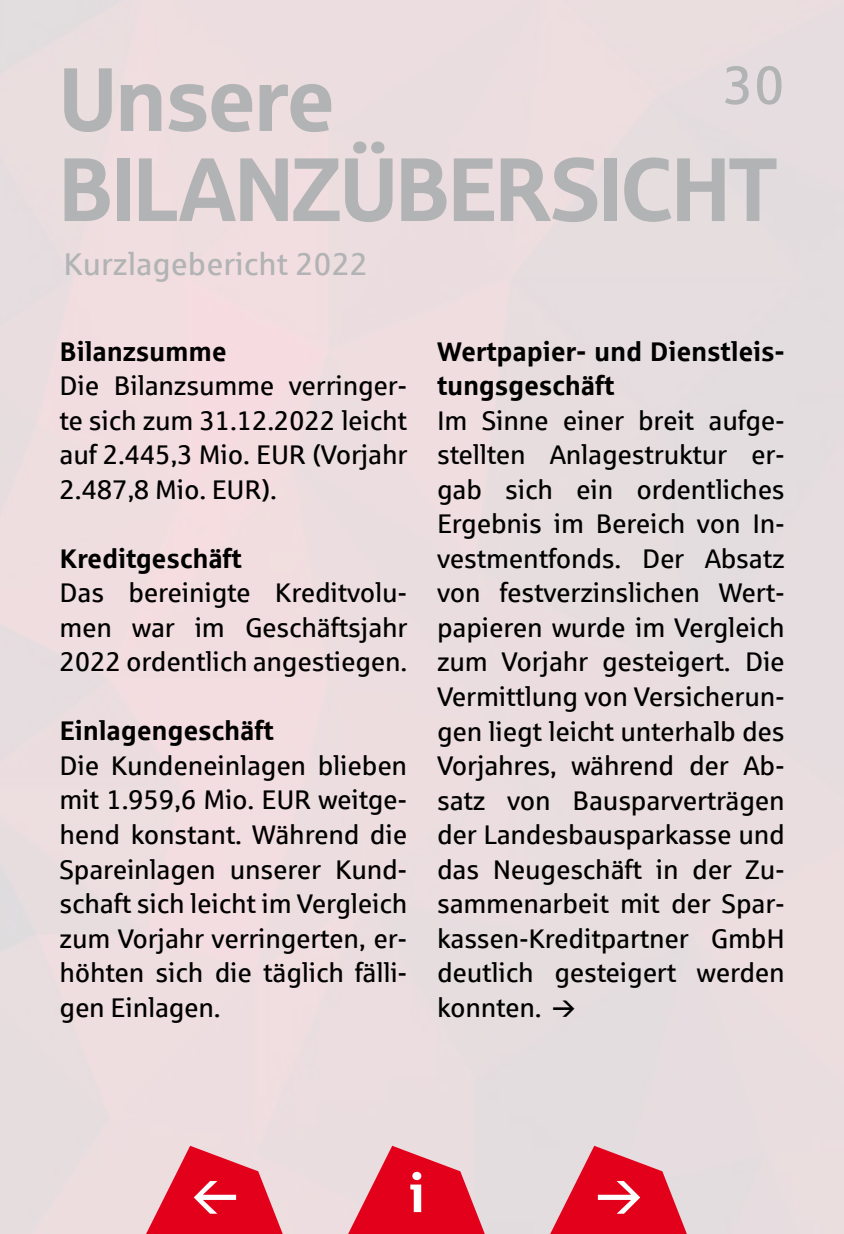
<style>
.page{position:relative;width:844px;height:1234px;background:#fff}
.page>*{position:absolute;margin:0;border:0;box-sizing:border-box;transform-origin:0 0}
.t1{font:90px/90px "Sparkasse Head";letter-spacing:-.01em;color:#b1b3b4}
.t2{font:54px "Sparkasse Rg";color:#b1b3b4}
.t3{font:700 54px "Sparkasse Rg";color:#fff}
.t4{font:31.5px "Sparkasse Rg";color:#b1b3b4}
.t5{font:27px/34.5px "Sparkasse Rg";letter-spacing:-.01em;color:#000;text-align:justify}
.t6{font:700 27px/34.5px "Sparkasse Rg";letter-spacing:-.01em;color:#000}
</style>
<div class="page">
<svg style="left:345px;top:1145px;width:153px;height:88px;background:#e45e6e"></svg>
<svg style="left:553px;top:999px;width:21px;height:17px"></svg>
<svg style="left:143px;top:1145px;width:153px;height:88px;background:#e65e6e"></svg>
<svg style="left:547px;top:1145px;width:153px;height:88px;background:#e25e6e"></svg>
<h2 class="t2" style="left:722px;top:52px;width:64px">30</h2>
<h1 class="t1" style="left:60px;top:51px;width:719px">Unsere<br>BILANZÜBERSICHT</h1>
<p class="t4" style="left:63px;top:245px;width:306px">Kurzlagebericht 2022</p>
<p class="t6" style="left:60px;top:333px;width:169px">Bilanzsumme</p>
<p class="t5" style="left:60px;top:367px;width:349px">Die Bilanzsumme verringer&shy;te sich zum 31.12.2022 leicht auf 2.445,3 Mio. EUR (Vorjahr 2.487,8 Mio. EUR).</p>
<p class="t6" style="left:60px;top:540px;width:184px">Kreditgeschäft</p>
<p class="t5" style="left:60px;top:574px;width:349px">Das bereinigte Kreditvolu&shy;men war im Geschäftsjahr 2022 ordentlich angestiegen.</p>
<p class="t6" style="left:60px;top:712px;width:216px">Einlagengeschäft</p>
<p class="t5" style="left:60px;top:747px;width:349px">Die Kundeneinlagen blieben mit 1.959,6 Mio. EUR weitge&shy;hend konstant. Während die Spareinlagen unserer Kund&shy;schaft sich leicht im Vergleich zum Vorjahr verringerten, er&shy;höhten sich die täglich fälli&shy;gen Einlagen.</p>
<p class="t6" style="left:437px;top:333px;width:349px">Wertpapier- und Dienstleis&shy;tungsgeschäft</p>
<p class="t5" style="left:437px;top:402px;width:349px">Im Sinne einer breit aufge&shy;stellten Anlagestruktur er&shy;gab sich ein ordentliches Ergebnis im Bereich von In&shy;vestmentfonds. Der Absatz von festverzinslichen Wert&shy;papieren wurde im Vergleich zum Vorjahr gesteigert. Die Vermittlung von Versicherun&shy;gen liegt leicht unterhalb des Vorjahres, während der Ab&shy;satz von Bausparverträgen der Landesbausparkasse und das Neugeschäft in der Zu&shy;sammenarbeit mit der Spar&shy;kassen-Kreditpartner GmbH deutlich gesteigert werden konnten.</p>
<h2 class="t3" style="left:409px;top:1158px;width:18px">i</h2>
</div>
